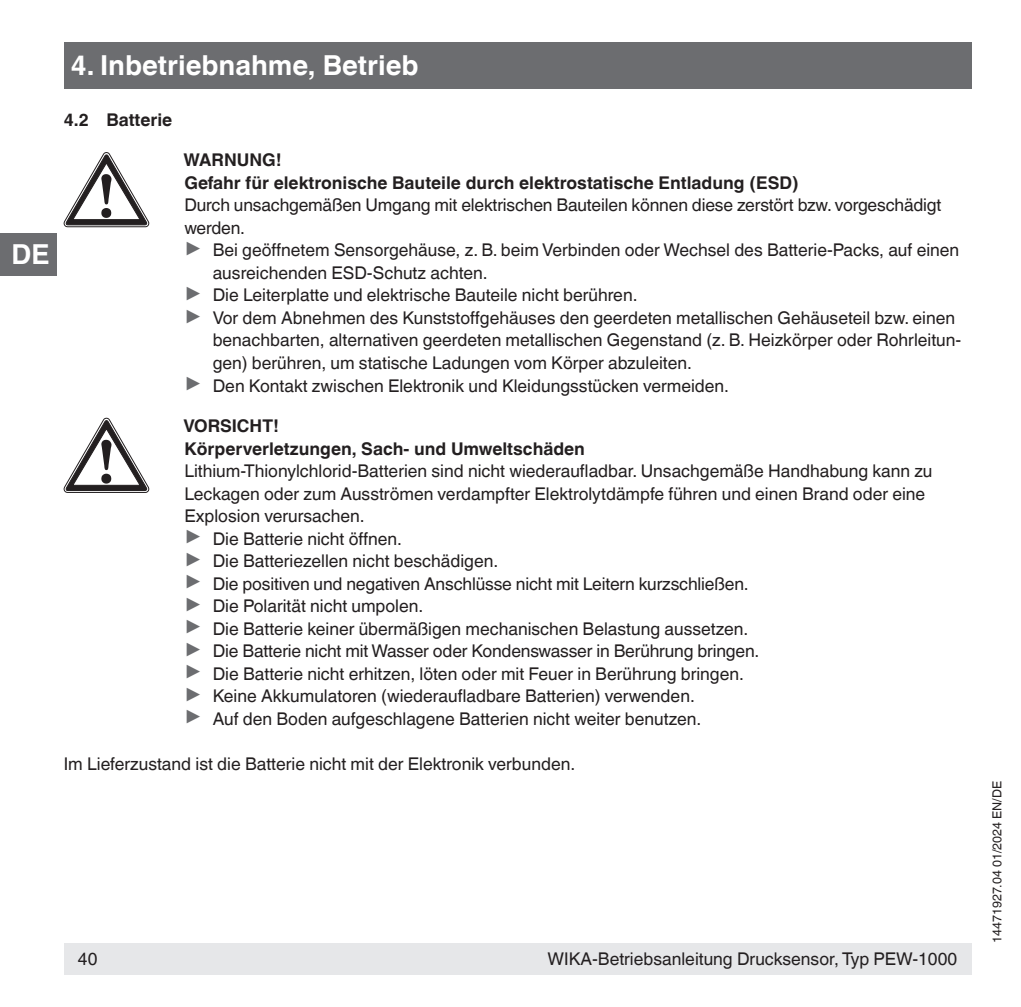
<style>
.page{position:relative;width:1021px;height:1007px;background:#fff}
.page>*{position:absolute;margin:0;border:0;box-sizing:border-box;transform-origin:0 0}
.t1{font:700 27.5px "Helvetica World";color:#fff}
.t2{font:17.5px/22.5px "Helvetica World";color:#231f20}
.t3{font:700 17.5px/22.5px "Helvetica World";color:#231f20}
.t4{font:12.5px "Helvetica World";color:#231f20}
.s1{font-size:22.25px;color:#6c6d70}
</style>
<div class="page">
<div style="left:64px;top:943px;width:907px;height:31px;background:#e6e7e9"></div>
<div style="left:64px;top:43px;width:907px;height:46px;background:#6c6d70"></div>
<div style="left:0;top:233px;width:57px;height:42px;background:#6c6d70"></div>
<svg style="left:64px;top:152px;width:85px;height:75px"></svg>
<svg style="left:64px;top:418px;width:85px;height:74px"></svg>
<h1 class="t1" style="left:11px;top:238px;width:40px">DE</h1>
<h1 class="t1" style="left:71px;top:50px;width:349px">4. Inbetriebnahme, Betrieb</h1>
<p class="t3" style="left:64px;top:108px;width:110px">4.2 Batterie</p>
<p class="t3" style="left:184px;top:149px;width:616px">WARNUNG!<br>Gefahr für elektronische Bauteile durch elektrostatische Entladung (ESD)</p>
<p class="t2" style="left:184px;top:194px;width:758px">Durch unsachgemäßen Umgang mit elektrischen Bauteilen können diese zerstört bzw. vorgeschädigt</p>
<p class="t2" style="left:184px;top:216px;width:62px">werden.</p>
<p class="t2" style="left:184px;top:239px;width:776px"><span class="s1">▶</span> Bei geöffnetem Sensorgehäuse, z. B. beim Verbinden oder Wechsel des Batterie-Packs, auf einen</p>
<p class="t2" style="left:213px;top:261px;width:277px">ausreichenden ESD-Schutz achten.</p>
<p class="t2" style="left:184px;top:284px;width:454px"><span class="s1">▶</span> Die Leiterplatte und elektrische Bauteile nicht berühren.</p>
<p class="t2" style="left:184px;top:306px;width:772px"><span class="s1">▶</span> Vor dem Abnehmen des Kunststoffgehäuses den geerdeten metallischen Gehäuseteil bzw. einen</p>
<p class="t2" style="left:213px;top:329px;width:750px">benachbarten, alternativen geerdeten metallischen Gegenstand (z. B. Heizkörper oder Rohrleitun-</p>
<p class="t2" style="left:213px;top:351px;width:481px">gen) berühren, um statische Ladungen vom Körper abzuleiten.</p>
<p class="t2" style="left:184px;top:374px;width:546px"><span class="s1">▶</span> Den Kontakt zwischen Elektronik und Kleidungsstücken vermeiden.</p>
<p class="t3" style="left:183px;top:414px;width:403px">VORSICHT!<br>Körperverletzungen, Sach- und Umweltschäden</p>
<p class="t2" style="left:184px;top:459px;width:749px">Lithium-Thionylchlorid-Batterien sind nicht wiederaufladbar. Unsachgemäße Handhabung kann zu Leckagen oder zum Ausströmen verdampfter Elektrolytdämpfe führen und einen Brand oder eine Explosion verursachen.<br><span class="s1">▶</span> Die Batterie nicht öffnen.<br><span class="s1">▶</span> Die Batteriezellen nicht beschädigen.<br><span class="s1">▶</span> Die positiven und negativen Anschlüsse nicht mit Leitern kurzschließen.<br><span class="s1">▶</span> Die Polarität nicht umpolen.<br><span class="s1">▶</span> Die Batterie keiner übermäßigen mechanischen Belastung aussetzen.<br><span class="s1">▶</span> Die Batterie nicht mit Wasser oder Kondenswasser in Berührung bringen.<br><span class="s1">▶</span> Die Batterie nicht erhitzen, löten oder mit Feuer in Berührung bringen.<br><span class="s1">▶</span> Keine Akkumulatoren (wiederaufladbare Batterien) verwenden.<br><span class="s1">▶</span> Auf den Boden aufgeschlagene Batterien nicht weiter benutzen.</p>
<p class="t2" style="left:64px;top:752px;width:513px">Im Lieferzustand ist die Batterie nicht mit der Elektronik verbunden.</p>
<p class="t2" style="left:78px;top:947px;width:21px">40</p>
<p class="t2" style="left:547px;top:947px;width:411px">WIKA-Betriebsanleitung Drucksensor, Typ PEW-1000</p>
<p class="t4" style="left:989px;top:943px;width:164px;rotate:-90deg">14471927.04 01/2024 EN/DE</p>
</div>
